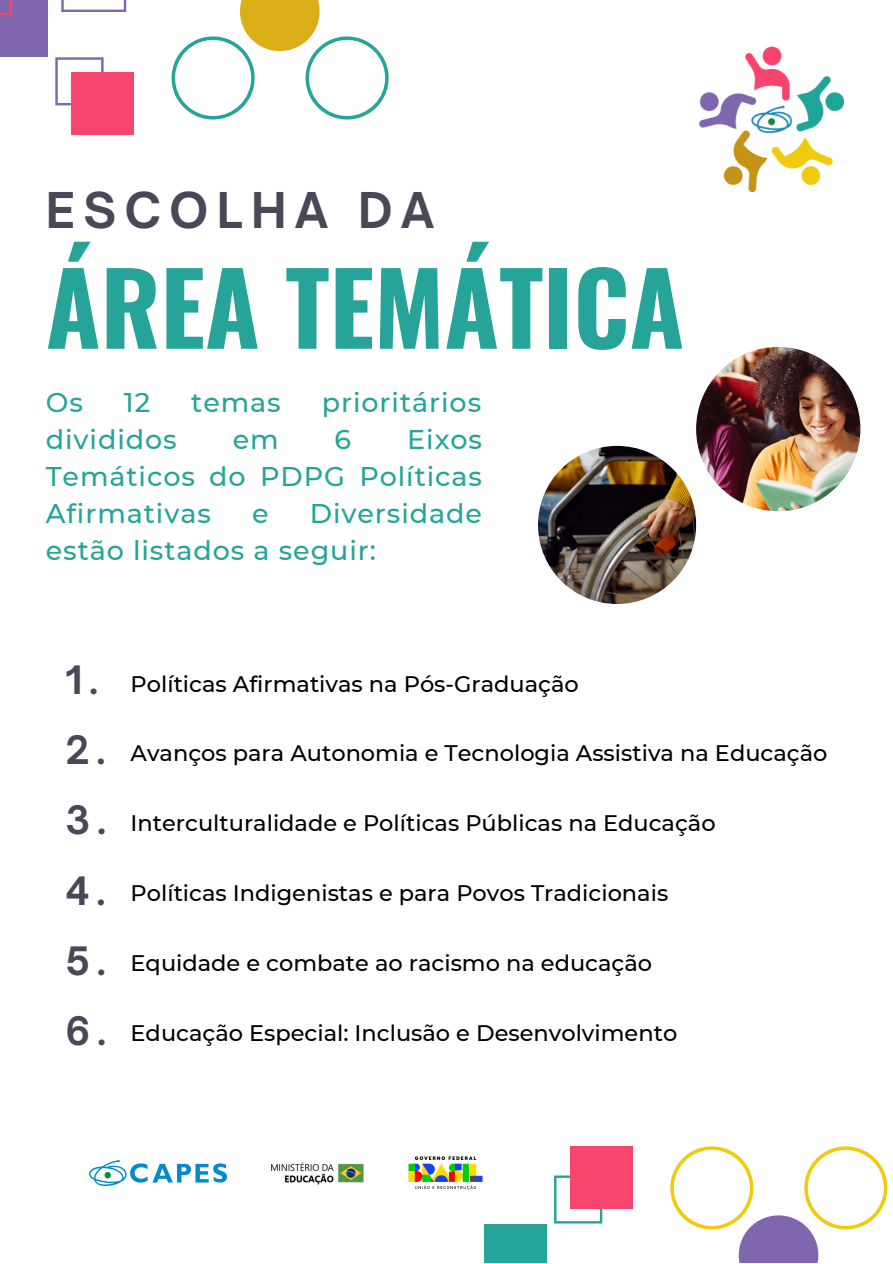
<style>
.page{position:relative;width:893px;height:1264px;background:#fff}
.page>*{position:absolute;margin:0;border:0;box-sizing:border-box;transform-origin:0 0}
.t1{font:700 99.6px "Oswald";color:#26a49a}
.t2{font:700 47.25px "Open Sauce One";letter-spacing:.18em;color:#4b4759}
.t3{font:700 37.5px "Open Sauce One";color:#4b4759}
.t4{font:500 27px/37px "Montserrat";letter-spacing:.035em;color:#26a49a;text-align:justify}
.t5{font:500 22.5px "Montserrat";color:#000}
</style>
<div class="page">
<img style="left:538px;top:446px;width:158px;height:158px;border-radius:50%">
<img style="left:696px;top:347px;width:164px;height:164px;border-radius:50%">
<svg style="left:171px;top:0;width:217px;height:119px"></svg>
<svg style="left:670px;top:1146px;width:217px;height:116px"></svg>
<div style="left:0;top:0;width:48px;height:56px;background:#7f67af"></div>
<svg style="left:61px;top:0;width:65px;height:12px"></svg>
<svg style="left:55px;top:57px;width:49px;height:48px"></svg>
<svg style="left:0;top:0;width:12px;height:15px"></svg>
<div style="left:71px;top:72px;width:63px;height:62px;background:#f7456d"></div>
<div style="left:484px;top:1224px;width:62px;height:38px;background:#26a49a"></div>
<svg style="left:554px;top:1175px;width:48px;height:48px"></svg>
<div style="left:569px;top:1146px;width:63px;height:62px;background:#f7456d"></div>
<img style="left:271px;top:1162px;width:93px;height:23px">
<img style="left:89px;top:1160px;width:137px;height:25px">
<img style="left:408px;top:1156px;width:74px;height:33px">
<img style="left:699px;top:47px;width:146px;height:146px">
<p class="t2" style="left:46px;top:181px;width:390px">ESCOLHA DA</p>
<p class="t1" style="left:46px;top:230px;width:640px">ÁREA TEMÁTICA</p>
<p class="t4" style="left:46px;top:383px;width:39px">Os</p>
<p class="t4" style="left:124px;top:383px;width:28px">12</p>
<p class="t4" style="left:191px;top:383px;width:91px">temas</p>
<p class="t4" style="left:322px;top:383px;width:161px">prioritários</p>
<p class="t4" style="left:46px;top:421px;width:132px">divididos</p>
<p class="t4" style="left:233px;top:421px;width:47px">em</p>
<p class="t4" style="left:334px;top:421px;width:18px">6</p>
<p class="t4" style="left:46px;top:421px;width:438px;text-indent:361px">Eixos Temáticos do PDPG Políticas Afirmativas</p>
<p class="t4" style="left:46px;top:495px;width:437px;text-indent:264px">Diversidade estão listados a seguir:</p>
<p class="t4" style="left:252px;top:495px;width:18px">e</p>
<p class="t3" style="left:65px;top:656px;width:34px">1.</p>
<p class="t5" style="left:131px;top:669px;width:449px">Políticas Afirmativas na Pós-Graduação</p>
<p class="t3" style="left:65px;top:726px;width:42px">2.</p>
<p class="t5" style="left:131px;top:739px;width:698px">Avanços para Autonomia e Tecnologia Assistiva na Educação</p>
<p class="t3" style="left:65px;top:797px;width:42px">3.</p>
<p class="t3" style="left:65px;top:867px;width:42px">4.</p>
<p class="t5" style="left:131px;top:809px;width:586px">Interculturalidade e Políticas Públicas na Educação</p>
<p class="t5" style="left:131px;top:879px;width:539px">Políticas Indigenistas e para Povos Tradicionais</p>
<p class="t3" style="left:65px;top:937px;width:42px">5.</p>
<p class="t5" style="left:131px;top:948px;width:523px">Equidade e combate ao racismo na educação</p>
<p class="t3" style="left:65px;top:1007px;width:42px">6.</p>
<p class="t5" style="left:131px;top:1018px;width:548px">Educação Especial: Inclusão e Desenvolvimento</p>
</div>
